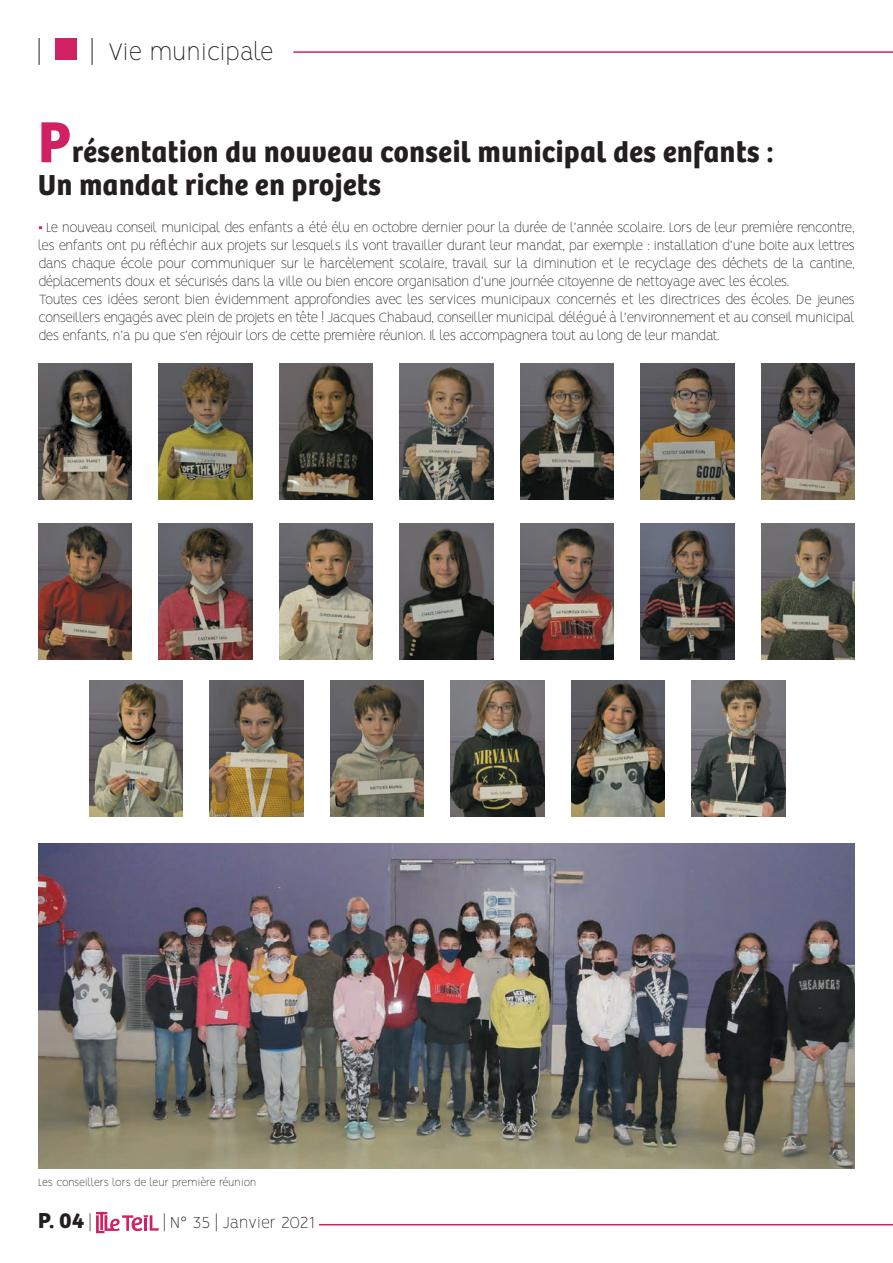
<style>
.page{position:relative;width:893px;height:1263px;background:#fff}
.page>*{position:absolute;margin:0;border:0;box-sizing:border-box;transform-origin:0 0}
.t1{font:700 30px/33px "Bree";letter-spacing:.025em;color:#231f20;scale:.95 1}
.t2{font:100 27px "Vision";letter-spacing:.015em;color:#231f20}
.t3{font:700 22.5px "Bree";color:#231f20}
.t4{font:100 18px "Vision";letter-spacing:-.015em;color:#231f20}
.t5{font:100 15px/18px "Vision";letter-spacing:-.04em;color:#231f20}
.t6{font:100 12px "Vision";letter-spacing:-.015em;color:#231f20}
.s1{font-size:60px;color:#d02163}
.s2{font-family:"Vision";font-weight:100;font-size:18px}
</style>
<div class="page">
<hr style="left:293px;top:51px;width:600px;height:2px;background:#d02163">
<div style="left:55px;top:38px;width:22px;height:22px;background:#d02163"></div>
<svg style="left:96px;top:1212px;width:63px;height:21px"></svg>
<hr style="left:319px;top:1224px;width:574px;height:1px;background:#d02163">
<img style="left:38px;top:364px;width:94px;height:136px">
<img style="left:159px;top:523px;width:93px;height:136px">
<img style="left:451px;top:680px;width:93px;height:136px">
<img style="left:159px;top:364px;width:93px;height:136px">
<img style="left:279px;top:523px;width:94px;height:136px">
<img style="left:571px;top:680px;width:94px;height:136px">
<img style="left:279px;top:364px;width:94px;height:136px">
<img style="left:400px;top:523px;width:93px;height:136px">
<img style="left:692px;top:680px;width:93px;height:136px">
<img style="left:400px;top:364px;width:93px;height:136px">
<img style="left:520px;top:523px;width:94px;height:136px">
<img style="left:520px;top:364px;width:94px;height:136px">
<img style="left:641px;top:523px;width:93px;height:136px">
<img style="left:641px;top:364px;width:93px;height:136px">
<img style="left:761px;top:523px;width:94px;height:136px">
<img style="left:761px;top:364px;width:94px;height:136px">
<img style="left:210px;top:680px;width:93px;height:136px">
<img style="left:38px;top:523px;width:94px;height:136px">
<img style="left:330px;top:680px;width:94px;height:136px">
<img style="left:89px;top:680px;width:94px;height:136px">
<img style="left:39px;top:843px;width:816px;height:325px">
<h2 class="t2" style="left:38px;top:36px;width:4px">|</h2>
<h2 class="t2" style="left:91px;top:36px;width:184px">| Vie municipale</h2>
<h1 class="t1" style="left:38px;top:136px;width:775px"><span class="s1">P</span>résentation du nouveau conseil municipal des enfants :<br>Un mandat riche en projets</h1>
<p class="t5" style="left:38px;top:219px;width:818px;text-indent:8px">Le nouveau conseil municipal des enfants a été élu en octobre dernier pour la durée de l’année scolaire. Lors de leur première rencontre, les enfants ont pu réfléchir aux projets sur lesquels ils vont travailler durant leur mandat, par exemple : installation d’une boite aux lettres dans chaque école pour communiquer sur le harcèlement scolaire, travail sur la diminution et le recyclage des déchets de la cantine, déplacements doux et sécurisés dans la ville ou bien encore organisation d’une journée citoyenne de nettoyage avec les écoles.<br>Toutes ces idées seront bien évidemment approfondies avec les services municipaux concernés et les directrices des écoles. De jeunes conseillers engagés avec plein de projets en tête ! Jacques Chabaud, conseiller municipal délégué à l’environnement et au conseil municipal des enfants, n’a pu que s’en réjouir lors de cette première réunion. Il les accompagnera tout au long de leur mandat.</p>
<p class="t6" style="left:38px;top:1176px;width:220px">Les conseillers lors de leur première réunion</p>
<h3 class="t3" style="left:38px;top:1207px;width:54px">P. 04 <span class="s2">|</span></h3>
<p class="t4" style="left:164px;top:1212px;width:152px">| N° 35 | Janvier 2021</p>
</div>
